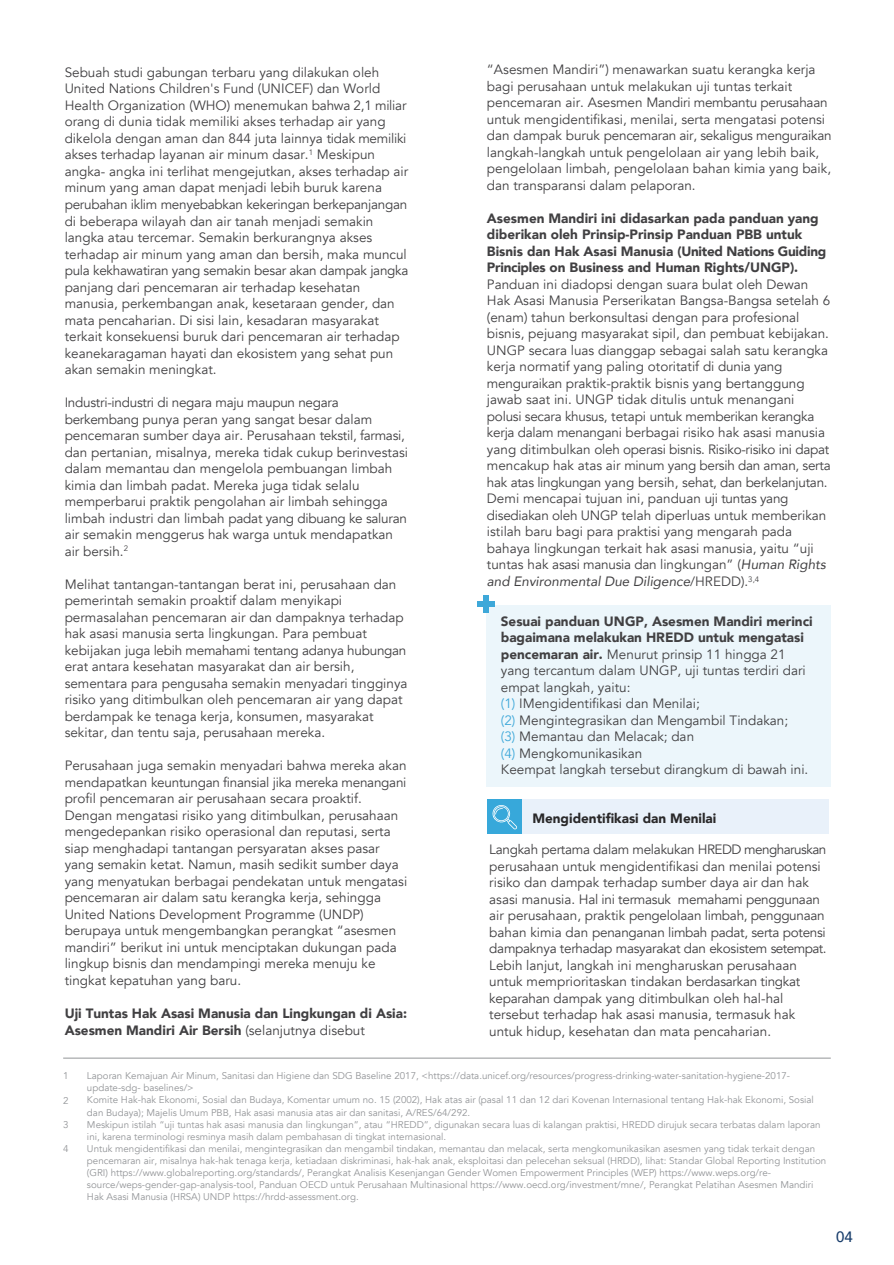
<style>
.page{position:relative;width:894px;height:1265px;background:#fff}
.page>*{position:absolute;margin:0;border:0;box-sizing:border-box;transform-origin:0 0}
.t1{font:500 15px "Avenir";color:#183d6b}
.t2{font:13.5px/16.5px "Avenir";color:#414042}
.t3{font:900 13.5px/16.5px "Avenir";color:#414042}
.t4{font:900 13.5px "Avenir";color:#292829}
.t5{font:9.75px/12px "Avenir";color:#939598}
.s1{font-style:italic}
.s2{font-weight:400}
.s3{font-weight:900}
.s4{color:#3ea8d9}
</style>
<div class="page">
<hr style="left:63px;top:1057px;width:767px;height:1px;background:#939598">
<div style="left:521px;top:798px;width:307px;height:35px;background:#e9f1fa"></div>
<div style="left:487px;top:798px;width:34px;height:35px;background:#37a8da"></div>
<svg style="left:492px;top:805px;width:25px;height:25px"></svg>
<div style="left:486px;top:605px;width:344px;height:181px;background:#ecf6fb"></div>
<div style="left:483px;top:595px;width:5px;height:18px;background:#3ea8d9"></div>
<div style="left:477px;top:601px;width:17px;height:6px;background:#3ea8d9"></div>
<p class="t2" style="left:487px;top:62px;width:346px">“Asesmen Mandiri”) menawarkan suatu kerangka kerja bagi perusahaan untuk melakukan uji tuntas terkait pencemaran air. Asesmen Mandiri membantu perusahaan untuk mengidentifikasi, menilai, serta mengatasi potensi dan dampak buruk pencemaran air, sekaligus menguraikan langkah-langkah untuk pengelolaan air yang lebih baik, pengelolaan limbah, pengelolaan bahan kimia yang baik, dan transparansi dalam pelaporan.</p>
<p class="t3" style="left:487px;top:209px;width:341px">Asesmen Mandiri ini didasarkan pada panduan yang diberikan oleh Prinsip-Prinsip Panduan PBB untuk Bisnis dan Hak Asasi Manusia (United Nations Guiding Principles on Business and Human Rights/UNGP).</p>
<p class="t2" style="left:487px;top:276px;width:345px">Panduan ini diadopsi dengan suara bulat oleh Dewan Hak Asasi Manusia Perserikatan Bangsa-Bangsa setelah 6 (enam) tahun berkonsultasi dengan para profesional bisnis, pejuang masyarakat sipil, dan pembuat kebijakan.<br>UNGP secara luas dianggap sebagai salah satu kerangka kerja normatif yang paling otoritatif di dunia yang menguraikan praktik-praktik bisnis yang bertanggung jawab saat ini. UNGP tidak ditulis untuk menangani polusi secara khusus, tetapi untuk memberikan kerangka kerja dalam menangani berbagai risiko hak asasi manusia yang ditimbulkan oleh operasi bisnis. Risiko-risiko ini dapat mencakup hak atas air minum yang bersih dan aman, serta hak atas lingkungan yang bersih, sehat, dan berkelanjutan.<br>Demi mencapai tujuan ini, panduan uji tuntas yang disediakan oleh UNGP telah diperluas untuk memberikan istilah baru bagi para praktisi yang mengarah pada bahaya lingkungan terkait hak asasi manusia, yaitu “uji tuntas hak asasi manusia dan lingkungan” (<span class="s1">Human Rights and Environmental Due Diligence</span>/HREDD).<sup>3,4</sup></p>
<p class="t2" style="left:65px;top:64px;width:345px">Sebuah studi gabungan terbaru yang dilakukan oleh United Nations Children's Fund (UNICEF) dan World Health Organization (WHO) menemukan bahwa 2,1 miliar orang di dunia tidak memiliki akses terhadap air yang dikelola dengan aman dan 844 juta lainnya tidak memiliki akses terhadap layanan air minum dasar.<sup>1</sup> Meskipun angka- angka ini terlihat mengejutkan, akses terhadap air minum yang aman dapat menjadi lebih buruk karena perubahan iklim menyebabkan kekeringan berkepanjangan di beberapa wilayah dan air tanah menjadi semakin langka atau tercemar. Semakin berkurangnya akses terhadap air minum yang aman dan bersih, maka muncul pula kekhawatiran yang semakin besar akan dampak jangka panjang dari pencemaran air terhadap kesehatan manusia, perkembangan anak, kesetaraan gender, dan mata pencaharian. Di sisi lain, kesadaran masyarakat terkait konsekuensi buruk dari pencemaran air terhadap keanekaragaman hayati dan ekosistem yang sehat pun akan semakin meningkat.</p>
<p class="t2" style="left:65px;top:394px;width:345px">Industri-industri di negara maju maupun negara berkembang punya peran yang sangat besar dalam pencemaran sumber daya air. Perusahaan tekstil, farmasi, dan pertanian, misalnya, mereka tidak cukup berinvestasi dalam memantau dan mengelola pembuangan limbah kimia dan limbah padat. Mereka juga tidak selalu memperbarui praktik pengolahan air limbah sehingga limbah industri dan limbah padat yang dibuang ke saluran air semakin menggerus hak warga untuk mendapatkan air bersih.<sup>2</sup></p>
<p class="t2" style="left:65px;top:576px;width:344px">Melihat tantangan-tantangan berat ini, perusahaan dan pemerintah semakin proaktif dalam menyikapi permasalahan pencemaran air dan dampaknya terhadap hak asasi manusia serta lingkungan. Para pembuat kebijakan juga lebih memahami tentang adanya hubungan erat antara kesehatan masyarakat dan air bersih, sementara para pengusaha semakin menyadari tingginya risiko yang ditimbulkan oleh pencemaran air yang dapat berdampak ke tenaga kerja, konsumen, masyarakat sekitar, dan tentu saja, perusahaan mereka.</p>
<p class="t2" style="left:65px;top:757px;width:344px">Perusahaan juga semakin menyadari bahwa mereka akan mendapatkan keuntungan finansial jika mereka menangani profil pencemaran air perusahaan secara proaktif.<br>Dengan mengatasi risiko yang ditimbulkan, perusahaan mengedepankan risiko operasional dan reputasi, serta siap menghadapi tantangan persyaratan akses pasar yang semakin ketat. Namun, masih sedikit sumber daya yang menyatukan berbagai pendekatan untuk mengatasi pencemaran air dalam satu kerangka kerja, sehingga United Nations Development Programme (UNDP) berupaya untuk mengembangkan perangkat “asesmen mandiri” berikut ini untuk menciptakan dukungan pada lingkup bisnis dan mendampingi mereka menuju ke tingkat kepatuhan yang baru.</p>
<p class="t3" style="left:65px;top:1004px;width:344px">Uji Tuntas Hak Asasi Manusia dan Lingkungan di Asia:<br>Asesmen Mandiri Air Bersih <span class="s2">(selanjutnya disebut</span></p>
<p class="t5" style="left:87px;top:1070px;width:740px">Laporan Kemajuan Air Minum, Sanitasi dan Higiene dan SDG Baseline 2017, &lt;https://data.unicef.org/resources/progress-drinking-water-sanitation-hygiene-2017- update-sdg- baselines/&gt;<br>Komite Hak-hak Ekonomi, Sosial dan Budaya, Komentar umum no. 15 (2002), Hak atas air (pasal 11 dan 12 dari Kovenan Internasional tentang Hak-hak Ekonomi, Sosial dan Budaya); Majelis Umum PBB, Hak asasi manusia atas air dan sanitasi, A/RES/64/292.<br>Meskipun istilah “uji tuntas hak asasi manusia dan lingkungan”, atau “HREDD”, digunakan secara luas di kalangan praktisi, HREDD dirujuk secara terbatas dalam laporan ini, karena terminologi resminya masih dalam pembahasan di tingkat internasional.<br>Untuk mengidentifikasi dan menilai, mengintegrasikan dan mengambil tindakan, memantau dan melacak, serta mengkomunikasikan asesmen yang tidak terkait dengan pencemaran air, misalnya hak-hak tenaga kerja, ketiadaan diskriminasi, hak-hak anak, eksploitasi dan pelecehan seksual (HRDD), lihat: Standar Global Reporting Institution (GRI) https://www.globalreporting.org/standards/, Perangkat Analisis Kesenjangan Gender Women Empowerment Principles (WEP) https://www.weps.org/re&shy;source/weps-gender-gap-analysis-tool, Panduan OECD untuk Perusahaan Multinasional https://www.oecd.org/investment/mne/, Perangkat Pelatihan Asesmen Mandiri Hak Asasi Manusia (HRSA) UNDP https://hrdd-assessment.org.</p>
<p class="t2" style="left:500px;top:613px;width:313px"><span class="s3">Sesuai panduan UNGP, Asesmen Mandiri merinci bagaimana melakukan HREDD untuk mengatasi pencemaran air.</span> Menurut prinsip 11 hingga 21 yang tercantum dalam UNGP, uji tuntas terdiri dari empat langkah, yaitu:<br><span class="s4">(1)</span> IMengidentifikasi dan Menilai;<br><span class="s4">(2)</span> Mengintegrasikan dan Mengambil Tindakan;<br><span class="s4">(3)</span> Memantau dan Melacak; dan<br><span class="s4">(4)</span> Mengkomunikasikan<br>Keempat langkah tersebut dirangkum di bawah ini.</p>
<p class="t4" style="left:532px;top:806px;width:185px">Mengidentifikasi dan Menilai</p>
<p class="t2" style="left:489px;top:841px;width:339px">Langkah pertama dalam melakukan HREDD mengharuskan perusahaan untuk mengidentifikasi dan menilai potensi risiko dan dampak terhadap sumber daya air dan hak asasi manusia. Hal ini termasuk memahami penggunaan air perusahaan, praktik pengelolaan limbah, penggunaan bahan kimia dan penanganan limbah padat, serta potensi dampaknya terhadap masyarakat dan ekosistem setempat.<br>Lebih lanjut, langkah ini mengharuskan perusahaan untuk memprioritaskan tindakan berdasarkan tingkat keparahan dampak yang ditimbulkan oleh hal-hal tersebut terhadap hak asasi manusia, termasuk hak untuk hidup, kesehatan dan mata pencaharian.</p>
<p class="t5" style="left:63px;top:1070px;width:7px">1</p>
<p class="t5" style="left:63px;top:1094px;width:7px">2</p>
<p class="t5" style="left:63px;top:1118px;width:7px">3</p>
<p class="t5" style="left:63px;top:1142px;width:7px">4</p>
<p class="t1" style="left:835px;top:1223px;width:18px">04</p>
</div>
